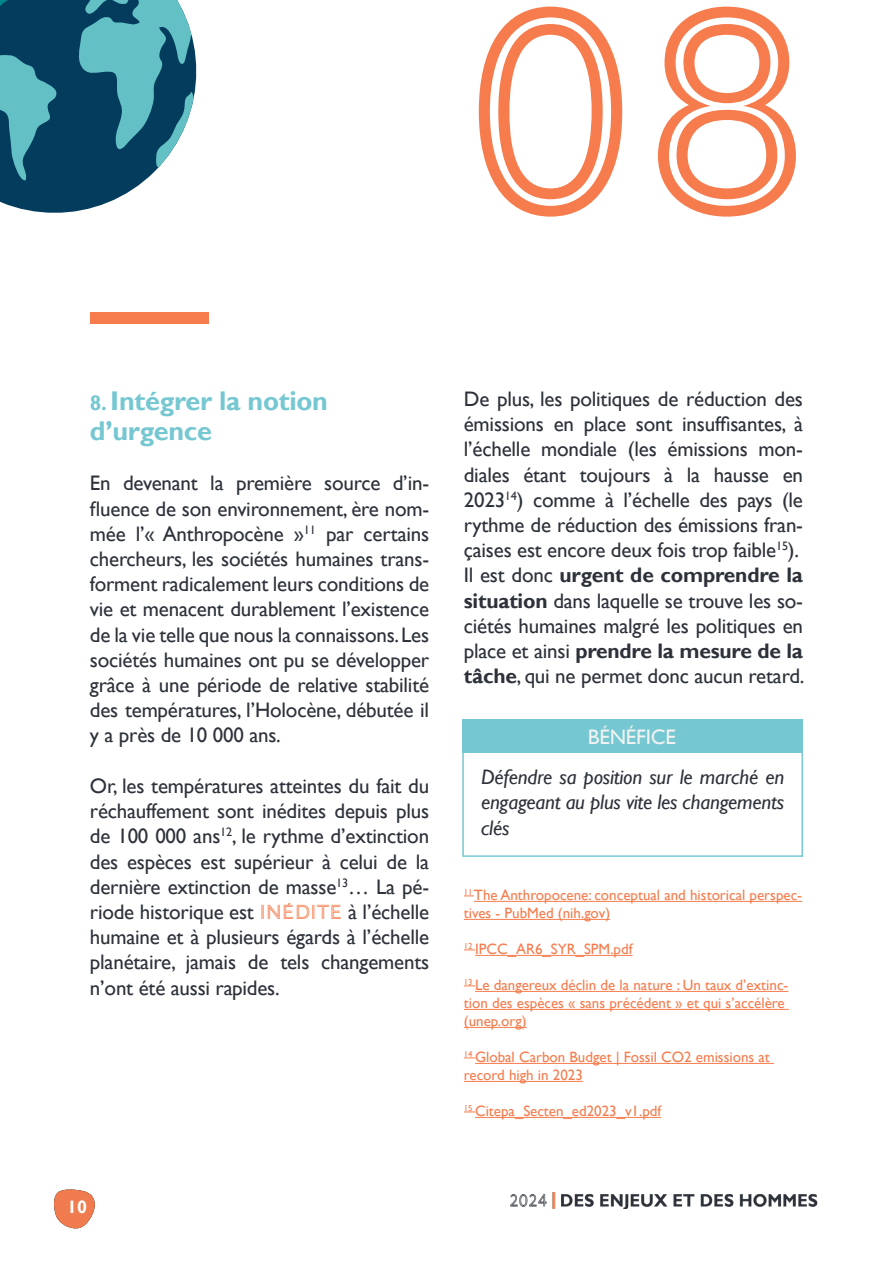
<style>
.page{position:relative;width:893px;height:1263px;background:#fff}
.page>*{position:absolute;margin:0;border:0;box-sizing:border-box;transform-origin:0 0}
.t1{font:300px "AW Conqueror Std Inline";color:#f67c4d}
.t2{font:700 27px/30px "Gill Sans";letter-spacing:-.01em;color:#75c7d1}
.t3{font:21px/25.2px "Gill Sans";letter-spacing:-.01em;color:#2d323a;text-align:justify}
.t4{font:italic 21px/25.2px "Gill Sans";letter-spacing:-.01em;color:#2d323a;text-align:justify}
.t5{font:21px "Gill Sans";letter-spacing:-.01em;color:#f2f2f2}
.t6{font:700 18px "Gill Sans";color:#fff}
.t7{font:15px/18px "Gill Sans";color:#f67c4d}
.s1{font-size:21px}
.s2{font-family:"AW Conqueror Std Inline";color:#f67c4d}
.s3{font-weight:700}
</style>
<div class="page">
<img style="left:510px;top:1192px;width:308px;height:17px">
<img style="left:54px;top:1189px;width:41px;height:39px">
<div style="left:90px;top:312px;width:118px;height:12px;background:#f67c4d"></div>
<hr style="left:474px;top:901px;width:328px;height:1px;background:#f67c4d">
<hr style="left:464px;top:919px;width:146px;height:1px;background:#f67c4d">
<hr style="left:475px;top:955px;width:157px;height:1px;background:#f67c4d">
<hr style="left:475px;top:991px;width:313px;height:1px;background:#f67c4d">
<hr style="left:464px;top:1009px;width:325px;height:1px;background:#f67c4d">
<hr style="left:464px;top:1027px;width:63px;height:1px;background:#f67c4d">
<hr style="left:475px;top:1063px;width:299px;height:1px;background:#f67c4d">
<hr style="left:464px;top:1081px;width:119px;height:1px;background:#f67c4d">
<hr style="left:475px;top:1117px;width:186px;height:1px;background:#f67c4d">
<div style="left:462px;top:735px;width:341px;height:122px;border:2px solid #77c8d2"></div>
<div style="left:462px;top:720px;width:341px;height:33px;background:#75c7d1"></div>
<svg style="left:0;top:0;width:196px;height:213px;background:#3d7a8f"></svg>
<h1 class="t1" style="left:464px;top:-52px;width:354px">08</h1>
<p class="t2" style="left:90px;top:387px;width:240px"><span class="s1">8.</span> Intégrer la notion d’urgence</p>
<p class="t3" style="left:90px;top:471px;width:341px">En devenant la première source d’in&shy;fluence de son environnement, ère nom&shy;mée l’« Anthropocène »<sup>11</sup> par certains chercheurs, les sociétés humaines trans&shy;forment radicalement leurs conditions de vie et menacent durablement l’existence de la vie telle que nous la connaissons. Les sociétés humaines ont pu se développer grâce à une période de relative stabilité des températures, l’Holocène, débutée il y a près de 10 000 ans.</p>
<p class="t3" style="left:90px;top:774px;width:341px">Or, les températures atteintes du fait du réchauffement sont inédites depuis plus de 100 000 ans<sup>12</sup>, le rythme d’extinction des espèces est supérieur à celui de la dernière extinction de masse<sup>13</sup>… La pé&shy;riode historique est <span class="s2">inédite</span> à l’échelle humaine et à plusieurs égards à l’échelle planétaire, jamais de tels changements n’ont été aussi rapides.</p>
<p class="t6" style="left:67px;top:1196px;width:21px">10</p>
<p class="t3" style="left:464px;top:387px;width:342px;text-align:left">De plus, les politiques de réduction des émissions en place sont insuffisantes, à l’échelle mondiale (les émissions mon&shy;diales étant toujours à la hausse en 2023<sup>14</sup>) comme à l’échelle des pays (le rythme de réduction des émissions fran&shy;çaises est encore deux fois trop faible<sup>15</sup>).<br>Il est donc <span class="s3">urgent de comprendre la situation</span> dans laquelle se trouve les so&shy;ciétés humaines malgré les politiques en place et ainsi <span class="s3">prendre la mesure de la tâche</span>, qui ne permet donc aucun retard.</p>
<p class="t5" style="left:588px;top:724px;width:90px">BÉNÉFICE</p>
<p class="t4" style="left:481px;top:765px;width:305px">Défendre sa position sur le marché en engageant au plus vite les changements clés</p>
<p class="t7" style="left:464px;top:886px;width:340px"><sup>11</sup> The Anthropocene: conceptual and historical perspec&shy;tives - PubMed (nih.gov)</p>
<p class="t7" style="left:464px;top:940px;width:170px"><sup>12</sup> IPCC_AR6_SYR_SPM.pdf</p>
<p class="t7" style="left:464px;top:976px;width:326px"><sup>13</sup> Le dangereux déclin de la nature : Un taux d’extinc&shy;tion des espèces « sans précédent » et qui s’accélère (unep.org)</p>
<p class="t7" style="left:464px;top:1048px;width:308px"><sup>14</sup> Global Carbon Budget | Fossil CO2 emissions at record high in 2023</p>
<p class="t7" style="left:464px;top:1102px;width:199px"><sup>15</sup> Citepa_Secten_ed2023_v1.pdf</p>
</div>
